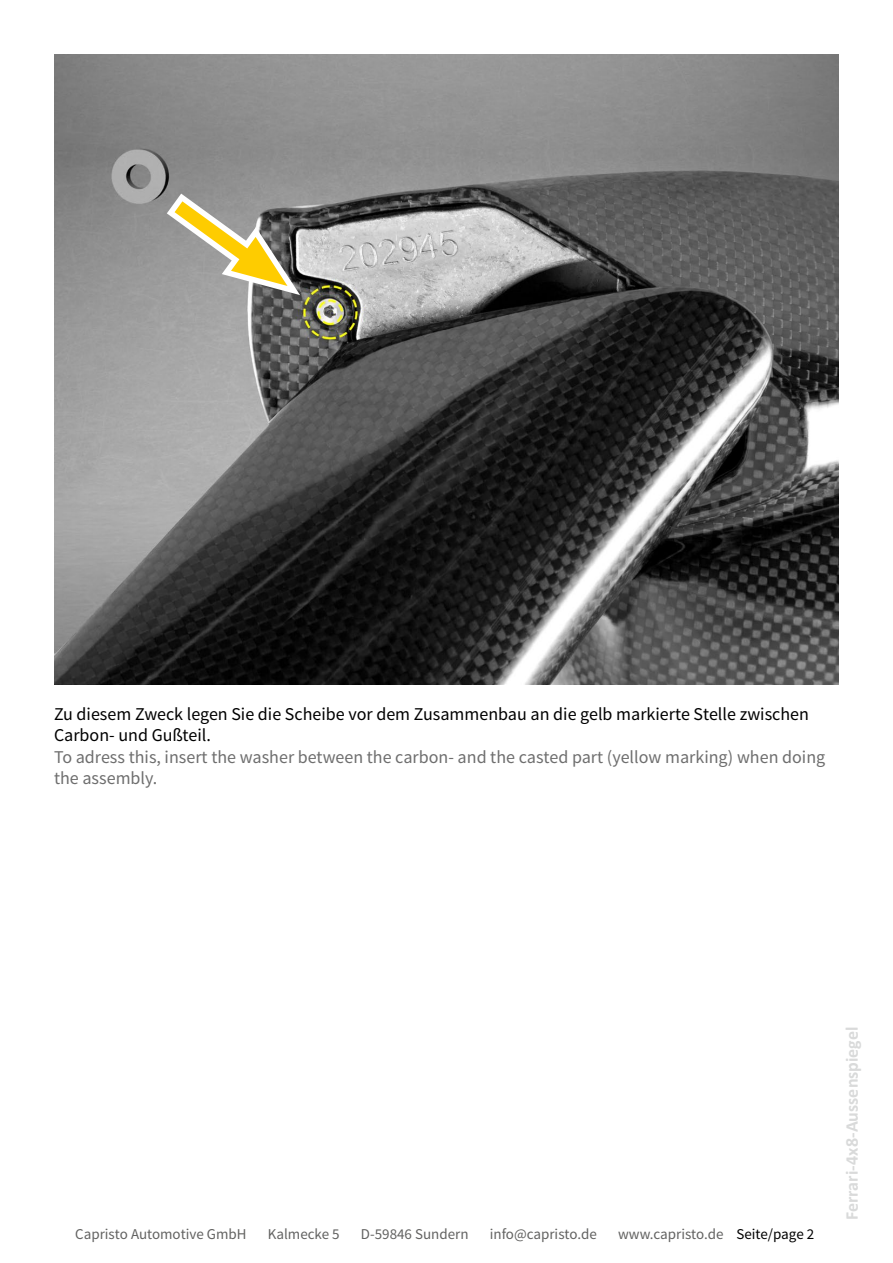
<style>
.page{position:relative;width:893px;height:1263px;background:#fff}
.page>*{position:absolute;margin:0;border:0;box-sizing:border-box;transform-origin:0 0}
.t1{font:18px/21.6px "Source Sans Pro";color:#000}
.t2{font:18px/21.6px "Source Sans Pro";color:#6e6e6e}
.t3{font:700 18px "Calibri";color:#d9dada}
.t4{font:15px "Source Sans Pro";color:#626261}
.s1{color:#000}
</style>
<div class="page">
<img style="left:54px;top:54px;width:785px;height:631px">
<svg style="left:167px;top:194px;width:133px;height:101px;background:#ada483"></svg>
<p class="t1" style="left:54px;top:703px;width:756px">Zu diesem Zweck legen Sie die Scheibe vor dem Zusammenbau an die gelb markierte Stelle zwischen<br>Carbon- und Gußteil.</p>
<p class="t2" style="left:54px;top:746px;width:773px">To adress this, insert the washer between the carbon- and the casted part (yellow marking) when doing the assembly.</p>
<p class="t4" style="left:75px;top:1225px;width:173px">Capristo Automotive GmbH</p>
<p class="t4" style="left:268px;top:1225px;width:73px">Kalmecke 5</p>
<p class="t4" style="left:361px;top:1225px;width:109px">D-59846 Sundern</p>
<p class="t4" style="left:490px;top:1225px;width:109px">info@capristo.de</p>
<p class="t4" style="left:618px;top:1225px;width:198px">www.capristo.de <span class="s1">Seite/page 2</span></p>
<p class="t3" style="left:840px;top:1220px;width:195px;rotate:-90deg">Ferrari-4x8-Aussenspiegel</p>
</div>
